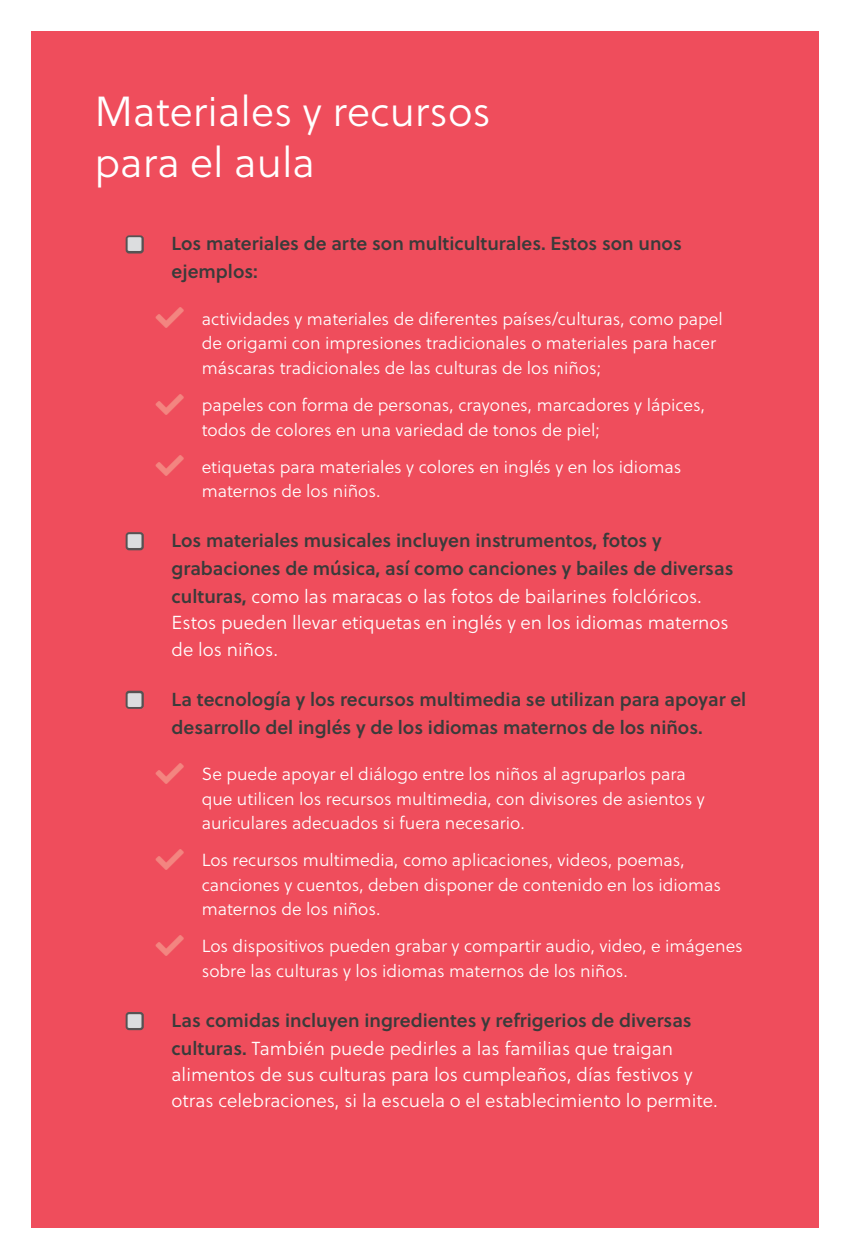
<style>
.page{position:relative;width:851px;height:1260px;background:#fff}
.page>*{position:absolute;margin:0;border:0;box-sizing:border-box;transform-origin:0 0}
.t1{font:42px/50.8px "Soleil Lt";color:#fff}
.t2{font:18.9px/28px "Soleil Sb";color:#3a3b3a}
.t3{font:18.9px/26.2px "Soleil Lt";color:#fff}
.t4{font:17.5px/24.5px "Soleil Lt";color:#fff}
.s1{font-family:"Soleil Sb";color:#3a3b3a}
</style>
<div class="page">
<div style="left:32px;top:32px;width:787px;height:1196px;background:#ef4d5c"></div>
<svg style="left:125px;top:235px;width:19px;height:19px"></svg>
<svg style="left:125px;top:532px;width:19px;height:19px"></svg>
<svg style="left:125px;top:690px;width:19px;height:19px"></svg>
<svg style="left:125px;top:1012px;width:19px;height:19px"></svg>
<h1 class="t1" style="left:94px;top:85px;width:398px">Materiales y recursos para el aula</h1>
<p class="t2" style="left:172px;top:229px;width:511px">Los materiales de arte son multiculturales. Estos son unos ejemplos:</p>
<p class="t4" style="left:202px;top:306px;width:522px">actividades y materiales de diferentes países/culturas, como papel de origami con impresiones tradicionales o materiales para hacer máscaras tradicionales de las culturas de los niños;</p>
<p class="t4" style="left:202px;top:392px;width:505px">papeles con forma de personas, crayones, marcadores y lápices, todos de colores en una variedad de tonos de piel;</p>
<p class="t4" style="left:202px;top:454px;width:481px">etiquetas para materiales y colores en inglés y en los idiomas maternos de los niños.</p>
<p class="t2" style="left:172px;top:526px;width:563px">Los materiales musicales incluyen instrumentos, fotos y grabaciones de música, así como canciones y bailes de diversas</p>
<p class="t3" style="left:172px;top:583px;width:558px"><span class="s1">culturas,</span> como las maracas o las fotos de bailarines folclóricos.<br>Estos pueden llevar etiquetas en inglés y en los idiomas maternos de los niños.</p>
<p class="t2" style="left:172px;top:684px;width:576px">La tecnología y los recursos multimedia se utilizan para apoyar el desarrollo del inglés y de los idiomas maternos de los niños.</p>
<p class="t4" style="left:202px;top:762px;width:504px">Se puede apoyar el diálogo entre los niños al agruparlos para que utilicen los recursos multimedia, con divisores de asientos y auriculares adecuados si fuera necesario.</p>
<p class="t4" style="left:202px;top:848px;width:521px">Los recursos multimedia, como aplicaciones, videos, poemas, canciones y cuentos, deben disponer de contenido en los idiomas maternos de los niños.</p>
<p class="t4" style="left:202px;top:934px;width:542px">Los dispositivos pueden grabar y compartir audio, video, e imágenes sobre las culturas y los idiomas maternos de los niños.</p>
<p class="t2" style="left:172px;top:1006px;width:521px">Las comidas incluyen ingredientes y refrigerios de diversas</p>
<p class="t3" style="left:172px;top:1035px;width:547px"><span class="s1">culturas.</span> También puede pedirles a las familias que traigan alimentos de sus culturas para los cumpleaños, días festivos y otras celebraciones, si la escuela o el establecimiento lo permite.</p>
</div>
